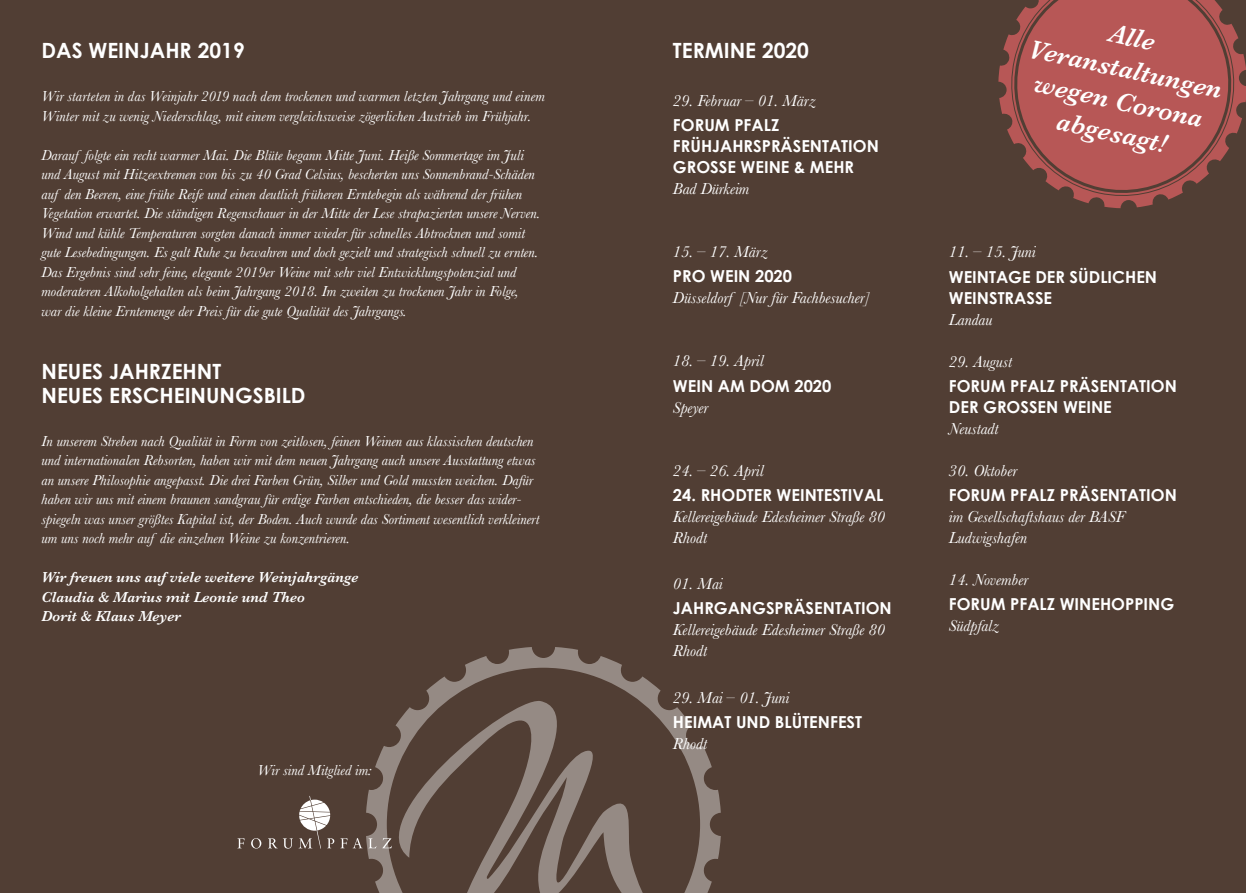
<style>
.page{position:relative;width:1246px;height:893px;background:#513e34}
.page>*{position:absolute;margin:0;border:0;box-sizing:border-box;transform-origin:0 0}
.t1{font:italic 600 27px/32.4px "Baskerville";color:#fff;text-align:center}
.t2{font:700 21px/24px "Century Gothic";color:#fff}
.t3{font:italic 16.5px/21px "Baskerville";color:#fff}
.t4{font:700 16.5px/21px "Century Gothic";color:#fff}
.t5{font:italic 15px/19.5px "Baskerville";color:#fff}
.t6{font:italic 600 15px/19.5px "Baskerville";color:#fff}
</style>
<div class="page">
<svg style="left:359px;top:647px;width:362px;height:246px"></svg>
<svg style="left:237px;top:838px;width:8px;height:10px"></svg>
<svg style="left:251px;top:838px;width:10px;height:11px"></svg>
<svg style="left:268px;top:838px;width:25px;height:11px"></svg>
<svg style="left:340px;top:838px;width:7px;height:10px"></svg>
<svg style="left:353px;top:838px;width:9px;height:10px"></svg>
<svg style="left:368px;top:838px;width:8px;height:10px"></svg>
<svg style="left:382px;top:838px;width:10px;height:10px"></svg>
<svg style="left:299px;top:796px;width:35px;height:53px"></svg>
<svg style="left:1000px;top:54px;width:245px;height:152px"></svg>
<svg style="left:1002px;top:0;width:241px;height:202px"></svg>
<h2 class="t2" style="left:41px;top:38px;width:205px">DAS WEINJAHR 2019</h2>
<p class="t5" style="left:41px;top:87px;width:505px">Wir starteten in das Weinjahr 2019 nach dem trockenen und warmen letzten Jahrgang und einem<br>Winter mit zu wenig Niederschlag, mit einem vergleichsweise zögerlichen Austrieb im Frühjahr.</p>
<p class="t5" style="left:41px;top:145px;width:500px">Darauf folgte ein recht warmer Mai. Die Blüte begann Mitte Juni. Heiße Sommertage im Juli und August mit Hitzeextremen von bis zu 40 Grad Celsius, bescherten uns Sonnenbrand-Schäden auf den Beeren, eine frühe Reife und einen deutlich früheren Erntebegin als während der frühen Vegetation erwartet. Die ständigen Regenschauer in der Mitte der Lese strapazierten unsere Nerven.<br>Wind und kühle Temperaturen sorgten danach immer wieder für schnelles Abtrocknen und somit gute Lesebedingungen. Es galt Ruhe zu bewahren und doch gezielt und strategisch schnell zu ernten.<br>Das Ergebnis sind sehr feine, elegante 2019er Weine mit sehr viel Entwicklungspotenzial und moderateren Alkoholgehalten als beim Jahrgang 2018. Im zweiten zu trockenen Jahr in Folge, war die kleine Erntemenge der Preis für die gute Qualität des Jahrgangs.</p>
<h2 class="t2" style="left:41px;top:359px;width:266px">NEUES JAHRZEHNT<br>NEUES ERSCHEINUNGSBILD</h2>
<p class="t5" style="left:41px;top:431px;width:499px">In unserem Streben nach Qualität in Form von zeitlosen, feinen Weinen aus klassischen deutschen und internationalen Rebsorten, haben wir mit dem neuen Jahrgang auch unsere Ausstattung etwas an unsere Philosophie angepasst. Die drei Farben Grün, Silber und Gold mussten weichen. Dafür haben wir uns mit einem braunen sandgrau für erdige Farben entschieden, die besser das wider&shy;spiegeln was unser größtes Kapital ist, der Boden. Auch wurde das Sortiment wesentlich verkleinert um uns noch mehr auf die einzelnen Weine zu konzentrieren.</p>
<p class="t6" style="left:41px;top:567px;width:319px">Wir freuen uns auf viele weitere Weinjahrgänge<br>Claudia &amp; Marius mit Leonie und Theo<br>Dorit &amp; Klaus Meyer</p>
<p class="t5" style="left:258px;top:761px;width:116px">Wir sind Mitglied im:</p>
<h2 class="t2" style="left:673px;top:38px;width:138px">TERMINE 2020</h2>
<p class="t3" style="left:673px;top:90px;width:144px">29. Februar – 01. März</p>
<p class="t4" style="left:673px;top:114px;width:207px">FORUM PFALZ<br>FRÜHJAHRSPRÄSENTATION<br>GROSSE WEINE &amp; MEHR</p>
<p class="t3" style="left:673px;top:178px;width:78px">Bad Dürkeim</p>
<p class="t3" style="left:673px;top:241px;width:96px">15. – 17. März</p>
<p class="t4" style="left:673px;top:265px;width:121px">PRO WEIN 2020</p>
<p class="t3" style="left:673px;top:287px;width:199px">Düsseldorf [Nur für Fachbesucher]</p>
<p class="t3" style="left:673px;top:350px;width:92px">18. – 19. April</p>
<p class="t4" style="left:673px;top:375px;width:160px">WEIN AM DOM 2020</p>
<p class="t3" style="left:673px;top:397px;width:37px">Speyer</p>
<p class="t3" style="left:673px;top:460px;width:92px">24. – 26. April</p>
<p class="t4" style="left:673px;top:484px;width:212px">24. RHODTER WEINTESTIVAL</p>
<p class="t3" style="left:673px;top:506px;width:214px">Kellereigebäude Edesheimer Straße 80<br>Rhodt</p>
<p class="t3" style="left:673px;top:573px;width:51px">01. Mai</p>
<p class="t4" style="left:673px;top:597px;width:220px">JAHRGANGSPRÄSENTATION</p>
<p class="t3" style="left:673px;top:619px;width:214px">Kellereigebäude Edesheimer Straße 80<br>Rhodt</p>
<p class="t3" style="left:673px;top:687px;width:118px">29. Mai – 01. Juni</p>
<p class="t4" style="left:673px;top:711px;width:191px">HEIMAT UND BLÜTENFEST</p>
<p class="t3" style="left:673px;top:733px;width:36px">Rhodt</p>
<h1 class="t1" style="left:1039px;top:1px;width:199px;rotate:12deg">Alle<br>Veranstaltungen wegen Corona abgesagt!</h1>
<p class="t3" style="left:949px;top:241px;width:89px">11. – 15. Juni</p>
<p class="t4" style="left:949px;top:266px;width:210px">WEINTAGE DER SÜDLICHEN<br>WEINSTRASSE</p>
<p class="t3" style="left:949px;top:309px;width:45px">Landau</p>
<p class="t3" style="left:949px;top:351px;width:65px">29. August</p>
<p class="t4" style="left:949px;top:375px;width:230px">FORUM PFALZ PRÄSENTATION<br>DER GROSSEN WEINE</p>
<p class="t3" style="left:949px;top:418px;width:51px">Neustadt</p>
<p class="t3" style="left:949px;top:460px;width:70px">30. Oktober</p>
<p class="t4" style="left:949px;top:484px;width:230px">FORUM PFALZ PRÄSENTATION</p>
<p class="t3" style="left:949px;top:506px;width:177px">im Gesellschaftshaus der BASF<br>Ludwigshafen</p>
<p class="t3" style="left:949px;top:569px;width:81px">14. November</p>
<p class="t4" style="left:949px;top:593px;width:227px">FORUM PFALZ WINEHOPPING</p>
<p class="t3" style="left:949px;top:615px;width:52px">Südpfalz</p>
</div>
